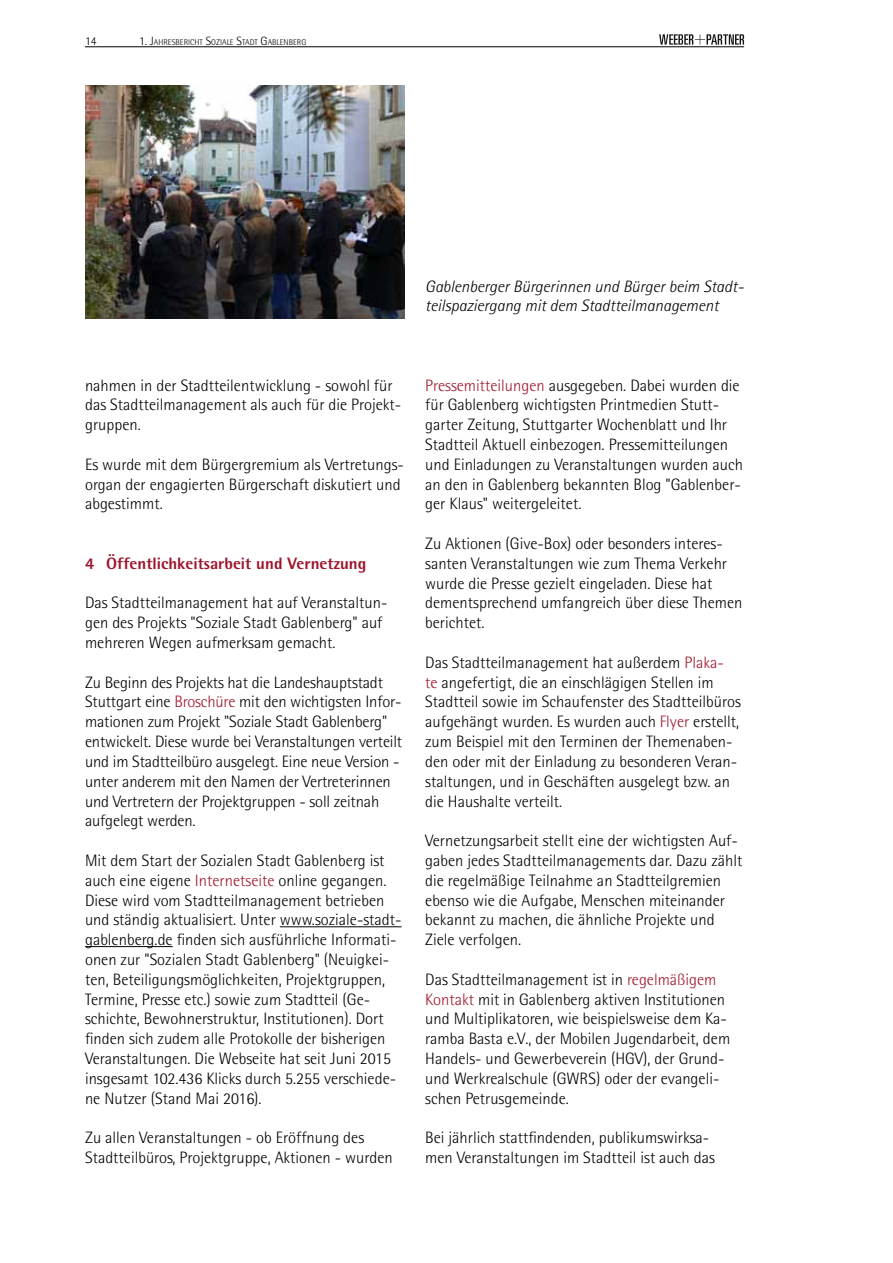
<style>
.page{position:relative;width:893px;height:1263px;background:#fff}
.page>*{position:absolute;margin:0;border:0;box-sizing:border-box;transform-origin:0 0}
.t1{font:300 16.5px/19.8px "AT Rotis Semi Sans";color:#000}
.t2{font:italic 300 16.5px/19.8px "AT Rotis Semi Sans";color:#000}
.t3{font:800 16.5px "AT Rotis Semi Sans";color:#9e152b}
.t4{font:300 12px "AT Rotis Semi Sans";color:#000}
.t5{font:300 8.4px "AT Rotis Semi Sans";color:#000}
.s1{font-size:12px}
.s2{color:#9e152b}
</style>
<div class="page">
<svg style="left:659px;top:34px;width:85px;height:11px"></svg>
<hr style="left:85px;top:46px;width:659px;height:1px;background:#000">
<img style="left:85px;top:85px;width:319px;height:234px">
<hr style="left:280px;top:926px;width:122px;height:1px;background:#000">
<hr style="left:85px;top:946px;width:88px;height:1px;background:#000">
<p class="t4" style="left:85px;top:34px;width:13px">14</p>
<p class="t5" style="left:139px;top:37px;width:168px"><span class="s1">1. J</span>AHRESBERICHT <span class="s1">S</span>OZIALE <span class="s1">S</span>TADT <span class="s1">G</span>ABLENBERG</p>
<p class="t2" style="left:425px;top:276px;width:320px">Gablenberger Bürgerinnen und Bürger beim Stadt&shy;teilspaziergang mit dem Stadtteilmanagement</p>
<p class="t1" style="left:85px;top:375px;width:318px">nahmen in der Stadtteilentwicklung - sowohl für das Stadtteilmanagement als auch für die Projekt&shy;gruppen.</p>
<p class="t1" style="left:85px;top:454px;width:320px">Es wurde mit dem Bürgergremium als Vertretungs&shy;organ der engagierten Bürgerschaft diskutiert und abgestimmt.</p>
<p class="t3" style="left:85px;top:553px;width:283px">4 Öffentlichkeitsarbeit und Vernetzung</p>
<p class="t1" style="left:85px;top:593px;width:304px">Das Stadtteilmanagement hat auf Veranstaltun&shy;gen des Projekts "Soziale Stadt Gablenberg" auf mehreren Wegen aufmerksam gemacht.</p>
<p class="t1" style="left:85px;top:672px;width:319px">Zu Beginn des Projekts hat die Landeshauptstadt Stuttgart eine <span class="s2">Broschüre</span> mit den wichtigsten Infor&shy;mationen zum Projekt "Soziale Stadt Gablenberg" entwickelt. Diese wurde bei Veranstaltungen verteilt und im Stadtteilbüro ausgelegt. Eine neue Version - unter anderem mit den Namen der Vertreterinnen und Vertretern der Projektgruppen - soll zeitnah aufgelegt werden.</p>
<p class="t1" style="left:85px;top:850px;width:318px">Mit dem Start der Sozialen Stadt Gablenberg ist auch eine eigene <span class="s2">Internetseite</span> online gegangen.<br>Diese wird vom Stadtteilmanagement betrieben und ständig aktualisiert. Unter www.soziale-stadt&shy;gablenberg.de finden sich ausführliche Informati&shy;onen zur "Sozialen Stadt Gablenberg" (Neuigkei&shy;ten, Beteiligungsmöglichkeiten, Projektgruppen, Termine, Presse etc.) sowie zum Stadtteil (Ge&shy;schichte, Bewohnerstruktur, Institutionen). Dort finden sich zudem alle Protokolle der bisherigen Veranstaltungen. Die Webseite hat seit Juni 2015 insgesamt 102.436 Klicks durch 5.255 verschiede&shy;ne Nutzer (Stand Mai 2016).</p>
<p class="t1" style="left:85px;top:1128px;width:309px">Zu allen Veranstaltungen - ob Eröffnung des<br>Stadtteilbüros, Projektgruppe, Aktionen - wurden</p>
<p class="t1" style="left:425px;top:375px;width:319px"><span class="s2">Pressemitteilungen</span> ausgegeben. Dabei wurden die für Gablenberg wichtigsten Printmedien Stutt&shy;garter Zeitung, Stuttgarter Wochenblatt und Ihr Stadtteil Aktuell einbezogen. Pressemitteilungen und Einladungen zu Veranstaltungen wurden auch an den in Gablenberg bekannten Blog "Gablenber&shy;ger Klaus" weitergeleitet.</p>
<p class="t1" style="left:425px;top:534px;width:319px">Zu Aktionen (Give-Box) oder besonders interes&shy;santen Veranstaltungen wie zum Thema Verkehr wurde die Presse gezielt eingeladen. Diese hat dementsprechend umfangreich über diese Themen berichtet.</p>
<p class="t1" style="left:425px;top:652px;width:317px">Das Stadtteilmanagement hat außerdem <span class="s2">Plaka-<br>te</span> angefertigt, die an einschlägigen Stellen im Stadtteil sowie im Schaufenster des Stadtteilbüros aufgehängt wurden. Es wurden auch <span class="s2">Flyer</span> erstellt, zum Beispiel mit den Terminen der Themenaben&shy;den oder mit der Einladung zu besonderen Veran&shy;staltungen, und in Geschäften ausgelegt bzw. an die Haushalte verteilt.</p>
<p class="t1" style="left:425px;top:831px;width:319px">Vernetzungsarbeit stellt eine der wichtigsten Auf&shy;gaben jedes Stadtteilmanagements dar. Dazu zählt die regelmäßige Teilnahme an Stadtteilgremien ebenso wie die Aufgabe, Menschen miteinander bekannt zu machen, die ähnliche Projekte und Ziele verfolgen.</p>
<p class="t1" style="left:425px;top:969px;width:306px">Das Stadtteilmanagement ist in <span class="s2">regelmäßigem Kontakt</span> mit in Gablenberg aktiven Institutionen und Multiplikatoren, wie beispielsweise dem Ka&shy;ramba Basta e.V., der Mobilen Jugendarbeit, dem Handels- und Gewerbeverein (HGV), der Grund&shy;und Werkrealschule (GWRS) oder der evangeli&shy;schen Petrusgemeinde.</p>
<p class="t1" style="left:425px;top:1128px;width:291px">Bei jährlich stattfindenden, publikumswirksa&shy;men Veranstaltungen im Stadtteil ist auch das</p>
</div>
